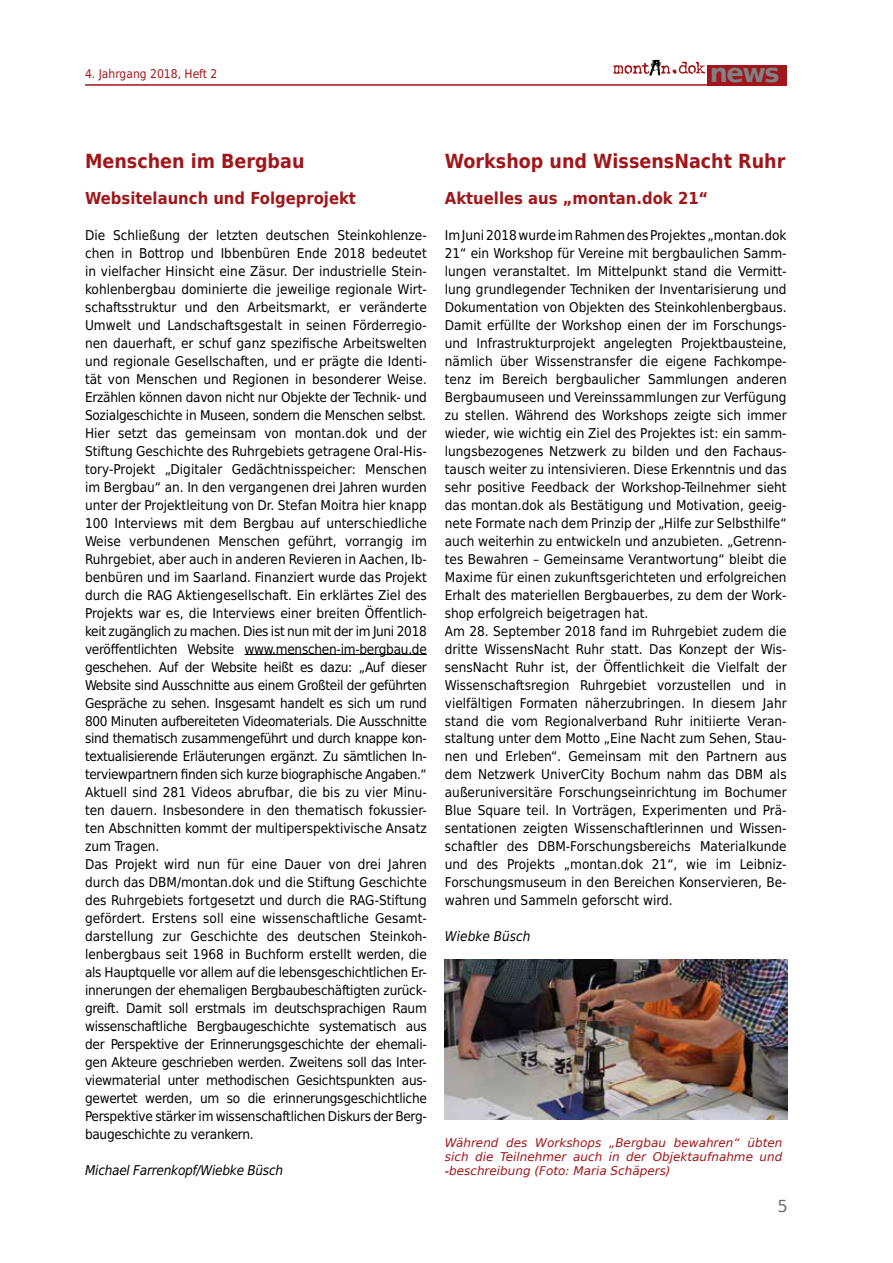
<style>
.page{position:relative;width:893px;height:1263px;background:#fff}
.page>*{position:absolute;margin:0;border:0;box-sizing:border-box;transform-origin:0 0}
.t1{font:700 25.65px "DejaVu Sans";color:#808285}
.t2{font:700 19.5px "DejaVu Sans Condensed";color:#a0161a}
.t3{font:700 16.5px "DejaVu Sans Condensed";color:#a0161a}
.t4{font:16.5px "DejaVu Sans";color:#6d6e71}
.t5{font:13.5px/18px "DejaVu Sans Condensed";color:#000}
.t6{font:italic 13.5px "DejaVu Sans Condensed";letter-spacing:-.02em;color:#000}
.t7{font:italic 13.5px "DejaVu Sans Condensed";color:#000}
.t8{font:italic 12px/14.4px "DejaVu Sans";color:#a0161a;text-align:justify}
.t9{font:12px "DejaVu Sans Condensed";color:#a0161a}
</style>
<div class="page">
<img style="left:649px;top:59px;width:12px;height:17px">
<svg style="left:613px;top:62px;width:92px;height:12px"></svg>
<div style="left:708px;top:65px;width:79px;height:21px;background:#a0161a"></div>
<hr style="left:85px;top:84px;width:623px;height:2px;background:#a0161a">
<hr style="left:245px;top:654px;width:182px;height:1px;background:#000">
<img style="left:445px;top:959px;width:342px;height:160px">
<p class="t9" style="left:85px;top:63px;width:134px">4. Jahrgang 2018, Heft 2</p>
<h1 class="t1" style="left:710px;top:52px;width:71px">news</h1>
<h2 class="t2" style="left:85px;top:145px;width:221px">Menschen im Bergbau</h2>
<p class="t3" style="left:85px;top:184px;width:272px">Websitelaunch und Folgeprojekt</p>
<p class="t5" style="left:85px;top:225px;width:343px">Die Schließung der letzten deutschen Steinkohlenze&shy;chen in Bottrop und Ibbenbüren Ende 2018 bedeutet in vielfacher Hinsicht eine Zäsur. Der industrielle Stein&shy;kohlenbergbau dominierte die jeweilige regionale Wirt&shy;schaftsstruktur und den Arbeitsmarkt, er veränderte Umwelt und Landschaftsgestalt in seinen Förderregio&shy;nen dauerhaft, er schuf ganz spezifische Arbeitswelten und regionale Gesellschaften, und er prägte die Identi&shy;tät von Menschen und Regionen in besonderer Weise.<br>Erzählen können davon nicht nur Objekte der Technik- und Sozialgeschichte in Museen, sondern die Menschen selbst.<br>Hier setzt das gemeinsam von montan.dok und der Stiftung Geschichte des Ruhrgebiets getragene Oral-His&shy;tory-Projekt „Digitaler Gedächtnisspeicher: Menschen im Bergbau“ an. In den vergangenen drei Jahren wurden unter der Projektleitung von Dr. Stefan Moitra hier knapp 100 Interviews mit dem Bergbau auf unterschiedliche Weise verbundenen Menschen geführt, vorrangig im Ruhrgebiet, aber auch in anderen Revieren in Aachen, Ib&shy;benbüren und im Saarland. Finanziert wurde das Projekt durch die RAG Aktiengesellschaft. Ein erklärtes Ziel des Projekts war es, die Interviews einer breiten Öffentlich&shy;keit zugänglich zu machen. Dies ist nun mit der im Juni 2018 veröffentlichten Website www.menschen-im-bergbau.de geschehen. Auf der Website heißt es dazu: „Auf dieser Website sind Ausschnitte aus einem Großteil der geführten Gespräche zu sehen. Insgesamt handelt es sich um rund 800 Minuten aufbereiteten Videomaterials. Die Ausschnitte sind thematisch zusammengeführt und durch knappe kon&shy;textualisierende Erläuterungen ergänzt. Zu sämtlichen In&shy;terviewpartnern finden sich kurze biographische Angaben.“ Aktuell sind 281 Videos abrufbar, die bis zu vier Minu&shy;ten dauern. Insbesondere in den thematisch fokussier&shy;ten Abschnitten kommt der multiperspektivische Ansatz zum Tragen.<br>Das Projekt wird nun für eine Dauer von drei Jahren durch das DBM/montan.dok und die Stiftung Geschichte des Ruhrgebiets fortgesetzt und durch die RAG-Stiftung gefördert. Erstens soll eine wissenschaftliche Gesamt&shy;darstellung zur Geschichte des deutschen Steinkoh&shy;lenbergbaus seit 1968 in Buchform erstellt werden, die als Hauptquelle vor allem auf die lebensgeschichtlichen Er&shy;innerungen der ehemaligen Bergbaubeschäftigten zurück&shy;greift. Damit soll erstmals im deutschsprachigen Raum wissenschaftliche Bergbaugeschichte systematisch aus der Perspektive der Erinnerungsgeschichte der ehemali&shy;gen Akteure geschrieben werden. Zweitens soll das Inter&shy;viewmaterial unter methodischen Gesichtspunkten aus&shy;gewertet werden, um so die erinnerungsgeschichtliche Perspektive stärker im wissenschaftlichen Diskurs der Berg&shy;baugeschichte zu verankern.</p>
<p class="t6" style="left:85px;top:1161px;width:200px">Michael Farrenkopf/Wiebke Büsch</p>
<h2 class="t2" style="left:445px;top:145px;width:342px">Workshop und WissensNacht Ruhr</h2>
<p class="t3" style="left:445px;top:184px;width:265px">Aktuelles aus „montan.dok 21“</p>
<p class="t5" style="left:445px;top:225px;width:343px">Im Juni 2018 wurde im Rahmen des Projektes „montan.dok 21“ ein Workshop für Vereine mit bergbaulichen Samm&shy;lungen veranstaltet. Im Mittelpunkt stand die Vermitt&shy;lung grundlegender Techniken der Inventarisierung und Dokumentation von Objekten des Steinkohlenbergbaus.<br>Damit erfüllte der Workshop einen der im Forschungs&shy;und Infrastrukturprojekt angelegten Projektbausteine, nämlich über Wissenstransfer die eigene Fachkompe&shy;tenz im Bereich bergbaulicher Sammlungen anderen Bergbaumuseen und Vereinssammlungen zur Verfügung zu stellen. Während des Workshops zeigte sich immer wieder, wie wichtig ein Ziel des Projektes ist: ein samm&shy;lungsbezogenes Netzwerk zu bilden und den Fachaus&shy;tausch weiter zu intensivieren. Diese Erkenntnis und das sehr positive Feedback der Workshop-Teilnehmer sieht das montan.dok als Bestätigung und Motivation, geeig&shy;nete Formate nach dem Prinzip der „Hilfe zur Selbsthilfe“ auch weiterhin zu entwickeln und anzubieten. „Getrenn&shy;tes Bewahren – Gemeinsame Verantwortung“ bleibt die Maxime für einen zukunftsgerichteten und erfolgreichen Erhalt des materiellen Bergbauerbes, zu dem der Work&shy;shop erfolgreich beigetragen hat.<br>Am 28. September 2018 fand im Ruhrgebiet zudem die dritte WissensNacht Ruhr statt. Das Konzept der Wis&shy;sensNacht Ruhr ist, der Öffentlichkeit die Vielfalt der Wissenschaftsregion Ruhrgebiet vorzustellen und in vielfältigen Formaten näherzubringen. In diesem Jahr stand die vom Regionalverband Ruhr initiierte Veran&shy;staltung unter dem Motto „Eine Nacht zum Sehen, Stau&shy;nen und Erleben“. Gemeinsam mit den Partnern aus dem Netzwerk UniverCity Bochum nahm das DBM als außeruniversitäre Forschungseinrichtung im Bochumer Blue Square teil. In Vorträgen, Experimenten und Prä&shy;sentationen zeigten Wissenschaftlerinnen und Wissen&shy;schaftler des DBM-Forschungsbereichs Materialkunde und des Projekts „montan.dok 21“, wie im Leibniz-Forschungsmuseum in den Bereichen Konservieren, Be&shy;wahren und Sammeln geforscht wird.</p>
<p class="t7" style="left:445px;top:927px;width:87px">Wiebke Büsch</p>
<p class="t8" style="left:445px;top:1135px;width:339px">Während des Workshops „Bergbau bewahren“ übten sich die Teilnehmer auch in der Objektaufnahme und -beschreibung (Foto: Maria Schäpers)</p>
<p class="t4" style="left:778px;top:1191px;width:12px">5</p>
</div>
